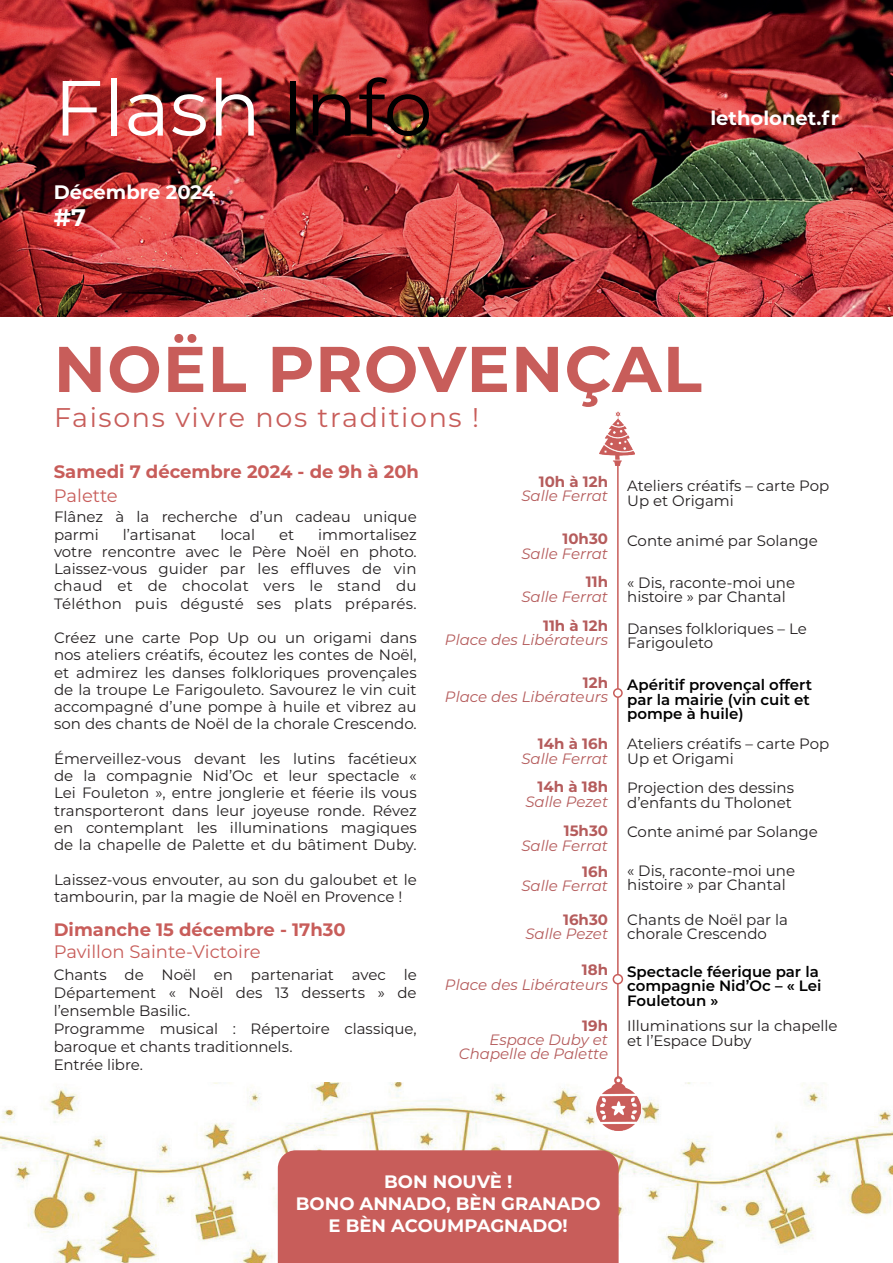
<style>
.page{position:relative;width:893px;height:1263px;background:#fff}
.page>*{position:absolute;margin:0;border:0;box-sizing:border-box;transform-origin:0 0}
.t1{font:78px "Montserrat";color:#fff}
.t2{font:700 64.5px "Montserrat";letter-spacing:.02em;color:#c85d5a}
.t3{font:27px "Montserrat";letter-spacing:.06em;color:#c85d5a}
.t4{font:700 24px "Montserrat";color:#fff}
.t5{font:700 19.5px "Montserrat";color:#fff}
.t6{font:700 18px "Montserrat";color:#c85d5a}
.t7{font:700 18px/21.6px "Montserrat";color:#fff;text-align:center}
.t8{font:18px "Montserrat";color:#c85d5a}
.t9{font:15px/17.2px "Montserrat";color:#231f20}
.t10{font:italic 15px/14.4px "Montserrat";color:#b55c5c;text-align:right}
.t11{font:600 15px/14.7px "Montserrat";color:#000001}
.t12{font:700 15px "Montserrat";color:#b55c5c}
.s1{color:#000001}
</style>
<div class="page">
<img style="left:0;top:1082px;width:893px;height:181px">
<img style="left:0;top:0;width:893px;height:317px">
<div style="left:278px;top:1150px;width:341px;height:113px;background:#c85d5a"></div>
<hr style="left:617px;top:465px;width:2px;height:613px;background:#c85d5a">
<div style="left:613px;top:975px;width:9px;height:9px;background:#fff;border-radius:50%"></div>
<div style="left:613px;top:974px;width:10px;height:10px;border:2px solid #c85d5a;border-radius:50%"></div>
<div style="left:614px;top:689px;width:8px;height:8px;background:#fff;border-radius:50%"></div>
<div style="left:613px;top:688px;width:10px;height:10px;border:2px solid #c85d5a;border-radius:50%"></div>
<img style="left:597px;top:1076px;width:43px;height:54px">
<img style="left:600px;top:411px;width:34px;height:54px">
<h1 class="t1" style="left:54px;top:54px;width:380px">Flash <span class="s1">Info</span></h1>
<h3 class="t5" style="left:54px;top:178px;width:163px">Décembre 2024</h3>
<h3 class="t4" style="left:54px;top:200px;width:34px">#7</h3>
<h3 class="t5" style="left:710px;top:104px;width:130px">letholonet.fr</h3>
<h2 class="t2" style="left:54px;top:323px;width:650px">NOËL PROVENÇAL</h2>
<h3 class="t3" style="left:54px;top:399px;width:427px">Faisons vivre nos traditions !</h3>
<p class="t6" style="left:54px;top:459px;width:367px">Samedi 7 décembre 2024 - de 9h à 20h</p>
<p class="t8" style="left:54px;top:483px;width:65px">Palette</p>
<p class="t12" style="left:539px;top:470px;width:71px">10h à 12h</p>
<p class="t10" style="left:521px;top:488px;width:88px">Salle Ferrat</p>
<p class="t12" style="left:563px;top:528px;width:47px">10h30</p>
<p class="t10" style="left:521px;top:546px;width:88px">Salle Ferrat</p>
<p class="t12" style="left:586px;top:571px;width:24px">11h</p>
<p class="t10" style="left:521px;top:589px;width:88px">Salle Ferrat</p>
<p class="t12" style="left:543px;top:614px;width:66px">11h à 12h</p>
<p class="t10" style="left:445px;top:632px;width:165px">Place des Libérateurs</p>
<p class="t12" style="left:583px;top:672px;width:27px">12h</p>
<p class="t10" style="left:445px;top:689px;width:165px">Place des Libérateurs</p>
<p class="t12" style="left:538px;top:733px;width:72px">14h à 16h</p>
<p class="t10" style="left:521px;top:750px;width:88px">Salle Ferrat</p>
<p class="t12" style="left:538px;top:776px;width:72px">14h à 18h</p>
<p class="t10" style="left:525px;top:794px;width:84px">Salle Pezet</p>
<p class="t12" style="left:564px;top:820px;width:46px">15h30</p>
<p class="t10" style="left:521px;top:837px;width:88px">Salle Ferrat</p>
<p class="t12" style="left:582px;top:861px;width:27px">16h</p>
<p class="t10" style="left:521px;top:878px;width:88px">Salle Ferrat</p>
<p class="t12" style="left:563px;top:908px;width:46px">16h30</p>
<p class="t10" style="left:525px;top:926px;width:84px">Salle Pezet</p>
<p class="t12" style="left:582px;top:959px;width:28px">18h</p>
<p class="t10" style="left:445px;top:977px;width:165px">Place des Libérateurs</p>
<p class="t12" style="left:582px;top:1014px;width:27px">19h</p>
<p class="t10" style="left:459px;top:1032px;width:151px">Espace Duby et<br>Chapelle de Palette</p>
<p class="t9" style="left:627px;top:478px;width:204px;line-height:14.7px">Ateliers créatifs – carte Pop<br>Up et Origami</p>
<p class="t9" style="left:627px;top:531px;width:192px">Conte animé par Solange</p>
<p class="t9" style="left:627px;top:574px;width:169px;line-height:14.7px">« Dis, raconte-moi une histoire » par Chantal</p>
<p class="t9" style="left:627px;top:620px;width:181px;line-height:14.7px">Danses folkloriques – Le<br>Farigouleto</p>
<p class="t11" style="left:627px;top:677px;width:186px">Apéritif provençal offert par la mairie (vin cuit et pompe à huile)</p>
<p class="t9" style="left:627px;top:736px;width:204px;line-height:14.7px">Ateliers créatifs – carte Pop<br>Up et Origami</p>
<p class="t9" style="left:627px;top:780px;width:168px;line-height:14.7px">Projection des dessins d’enfants du Tholonet</p>
<p class="t9" style="left:627px;top:822px;width:192px">Conte animé par Solange</p>
<p class="t9" style="left:627px;top:862px;width:169px;line-height:14.7px">« Dis, raconte-moi une histoire » par Chantal</p>
<p class="t9" style="left:627px;top:911px;width:162px;line-height:14.7px">Chants de Noël par la chorale Crescendo</p>
<p class="t11" style="left:627px;top:963px;width:196px">Spectacle féerique par la compagnie Nid’Oc – « Lei<br>Fouletoun »</p>
<p class="t9" style="left:627px;top:1018px;width:212px;line-height:14.7px">Illuminations sur la chapelle et l’Espace Duby</p>
<p class="t9" style="left:54px;top:508px;width:364px">Flânez à la recherche d’un cadeau unique parmi</p>
<p class="t9" style="left:123px;top:525px;width:75px">l’artisanat</p>
<p class="t9" style="left:220px;top:525px;width:36px">local</p>
<p class="t9" style="left:279px;top:525px;width:17px">et</p>
<p class="t9" style="left:54px;top:525px;width:364px;text-align:justify;text-indent:264px">immortalisez votre rencontre avec le Père Noël en photo.<br>Laissez-vous guider par les effluves de vin chaud et de chocolat vers le stand du Téléthon puis dégusté ses plats préparés.</p>
<p class="t9" style="left:54px;top:629px;width:364px;text-align:justify">Créez une carte Pop Up ou un origami dans nos ateliers créatifs, écoutez les contes de Noël, et admirez les danses folkloriques provençales de la troupe Le Farigouleto. Savourez le vin cuit accompagné d’une pompe à huile et vibrez au son des chants de Noël de la chorale Crescendo.</p>
<p class="t9" style="left:54px;top:749px;width:364px;text-align:justify">Émerveillez-vous devant les lutins facétieux de la compagnie Nid’Oc et leur spectacle « Lei Fouleton », entre jonglerie et féerie ils vous transporteront dans leur joyeuse ronde. Révez en contemplant les illuminations magiques de la chapelle de Palette et du bâtiment Duby.</p>
<p class="t9" style="left:54px;top:870px;width:364px">Laissez-vous envouter, au son du galoubet et le tambourin, par la magie de Noël en Provence !</p>
<p class="t6" style="left:54px;top:917px;width:293px">Dimanche 15 décembre - 17h30</p>
<p class="t8" style="left:54px;top:939px;width:209px">Pavillon Sainte-Victoire</p>
<p class="t9" style="left:54px;top:965px;width:364px;line-height:18px">Chants de Noël en partenariat avec le<br>Département « Noël des 13 desserts » de l’ensemble Basilic.<br>Programme musical : Répertoire classique, baroque et chants traditionnels.<br>Entrée libre.</p>
<p class="t7" style="left:296px;top:1170px;width:306px">BON NOUVÈ !<br>BONO ANNADO, BÈN GRANADO<br>E BÈN ACOUMPAGNADO!</p>
</div>
